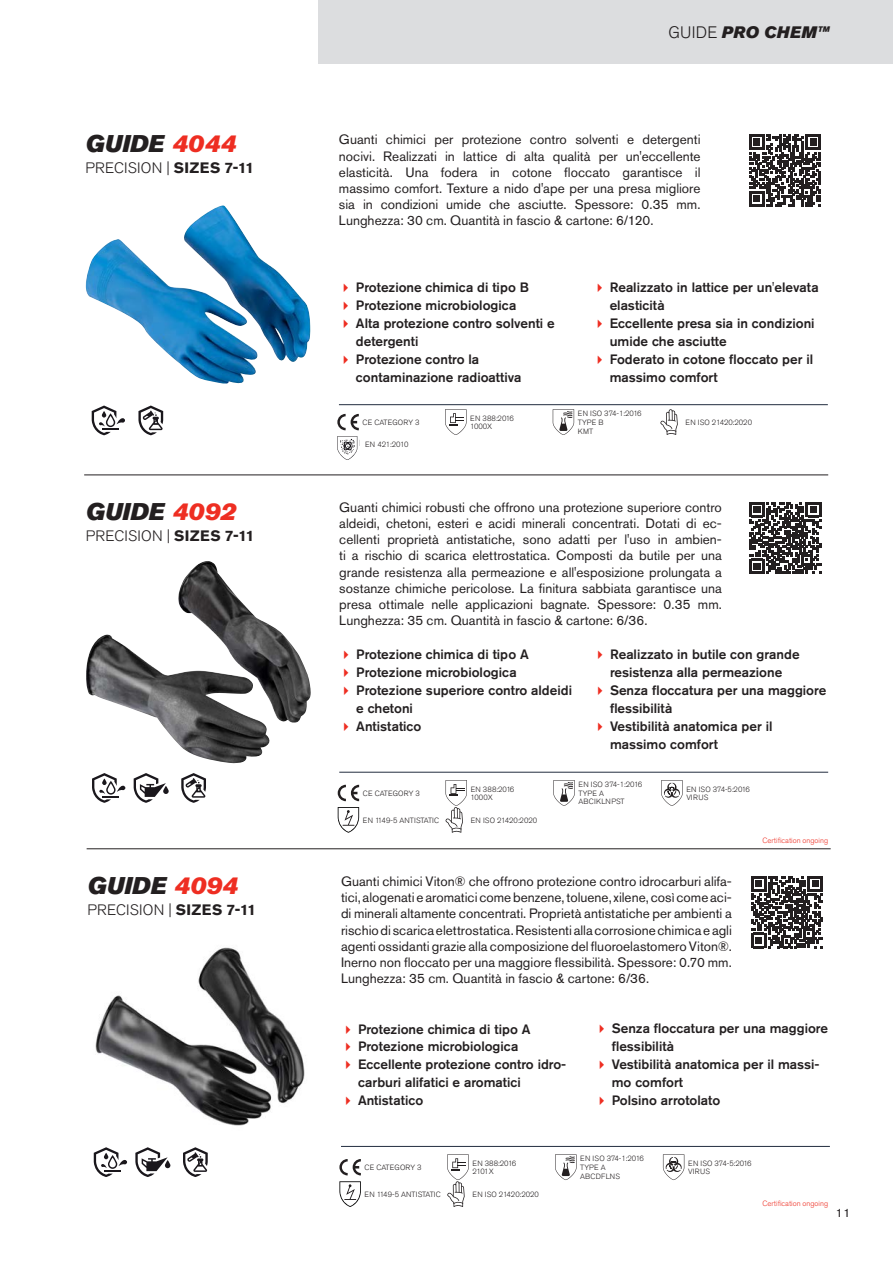
<style>
.page{position:relative;width:893px;height:1263px;background:#fff}
.page>*{position:absolute;margin:0;border:0;box-sizing:border-box;transform-origin:0 0}
.t1{font:italic 24px "Akzidenz Grotesk Pro Super";letter-spacing:.01em;color:#231f20}
.t2{font:italic 16.5px "Akzidenz Grotesk Pro Super";letter-spacing:.02em;color:#231f20}
.t3{font:300 15px "Akzidenz Grotesk Pro";letter-spacing:.015em;color:#231f20}
.t4{font:13.5px/16.2px "Akzidenz Grotesk Pro";letter-spacing:.005em;color:#231f20;text-align:justify}
.t5{font:500 13.5px/18px "Akzidenz Grotesk Pro";color:#231f20}
.t6{font:12px "Akzidenz Grotesk Pro";color:#231f20}
.t7{font:8.55px "Arial";color:#0e0b10}
.t8{font:300 7.5px/8.7px "Akzidenz Grotesk Pro";letter-spacing:.01em;color:#231f20}
.t9{font:300 7.5px "Akzidenz Grotesk Pro";color:#ee2e22}
.t10{font:300 7.5px/8.7px "Akzidenz Grotesk Pro";letter-spacing:-.02em;color:#231f20}
.s1{color:#ee2e22}
.s2{font-weight:700}
.s3{font-family:"Akzidenz Grotesk Pro";font-weight:300;font-style:normal}
</style>
<div class="page">
<div style="left:319px;top:0;width:574px;height:64px;background:#dcdddf"></div>
<hr style="left:339px;top:404px;width:489px;height:1px;background:#222d3f">
<hr style="left:339px;top:772px;width:489px;height:1px;background:#222d3f">
<hr style="left:341px;top:1146px;width:489px;height:1px;background:#222d3f">
<img style="left:86px;top:205px;width:225px;height:179px">
<img style="left:86px;top:561px;width:225px;height:203px">
<img style="left:95px;top:947px;width:210px;height:179px">
<svg style="left:337px;top:414px;width:22px;height:16px"></svg>
<svg style="left:445px;top:409px;width:21px;height:26px"></svg>
<svg style="left:553px;top:409px;width:21px;height:26px"></svg>
<svg style="left:660px;top:409px;width:18px;height:26px"></svg>
<svg style="left:338px;top:785px;width:21px;height:16px"></svg>
<svg style="left:553px;top:780px;width:22px;height:26px"></svg>
<svg style="left:661px;top:780px;width:22px;height:26px"></svg>
<svg style="left:338px;top:807px;width:21px;height:26px"></svg>
<svg style="left:445px;top:780px;width:22px;height:53px"></svg>
<svg style="left:339px;top:1159px;width:22px;height:16px"></svg>
<svg style="left:555px;top:1154px;width:21px;height:26px"></svg>
<svg style="left:663px;top:1154px;width:21px;height:26px"></svg>
<svg style="left:339px;top:1181px;width:22px;height:26px"></svg>
<svg style="left:447px;top:1154px;width:22px;height:53px"></svg>
<svg style="left:92px;top:405px;width:33px;height:30px"></svg>
<svg style="left:138px;top:405px;width:25px;height:30px"></svg>
<svg style="left:92px;top:773px;width:33px;height:30px"></svg>
<svg style="left:134px;top:773px;width:35px;height:30px"></svg>
<svg style="left:181px;top:773px;width:25px;height:30px"></svg>
<svg style="left:94px;top:1147px;width:33px;height:30px"></svg>
<svg style="left:135px;top:1147px;width:35px;height:30px"></svg>
<svg style="left:183px;top:1147px;width:25px;height:30px"></svg>
<hr style="left:87px;top:848px;width:744px;height:1px;background:#231f20">
<hr style="left:84px;top:474px;width:744px;height:1px;background:#231f20">
<svg style="left:337px;top:436px;width:20px;height:24px"></svg>
<svg style="left:749px;top:134px;width:72px;height:72px"></svg>
<svg style="left:749px;top:502px;width:72px;height:72px"></svg>
<svg style="left:751px;top:876px;width:72px;height:72px"></svg>
<h1 class="t1" style="left:85px;top:128px;width:152px">GUIDE <span class="s1">4044</span></h1>
<p class="t3" style="left:85px;top:158px;width:170px">PRECISION | <span class="s2">SIZES 7-11</span></p>
<h1 class="t1" style="left:86px;top:496px;width:152px">GUIDE <span class="s1">4092</span></h1>
<p class="t3" style="left:86px;top:526px;width:170px">PRECISION | <span class="s2">SIZES 7-11</span></p>
<h1 class="t1" style="left:88px;top:870px;width:152px">GUIDE <span class="s1">4094</span></h1>
<p class="t3" style="left:87px;top:900px;width:170px">PRECISION | <span class="s2">SIZES 7-11</span></p>
<p class="t2" style="left:722px;top:22px;width:109px">PRO CHEM™</p>
<p class="t2" style="left:668px;top:22px;width:162px"><span class="s3">GUIDE</span> XTRM CHEM</p>
<p class="t4" style="left:339px;top:131px;width:363px">Guanti chimici per protezione contro solventi e detergenti nocivi. Realizzati in lattice di alta qualità per un'eccellente elasticità. Una fodera in cotone floccato garantisce il massimo comfort. Texture a nido d'ape per una presa migliore sia in condizioni umide che asciutte. Spessore: 0.35 mm.<br>Lunghezza: 30 cm. Quantità in fascio &amp; cartone: 6/120.</p>
<p class="t5" style="left:356px;top:278px;width:200px">Protezione chimica di tipo B<br>Protezione microbiologica<br>Alta protezione contro solventi e detergenti<br>Protezione contro la contaminazione radioattiva</p>
<p class="t5" style="left:610px;top:278px;width:210px">Realizzato in lattice per un'elevata elasticità<br>Eccellente presa sia in condizioni umide che asciutte<br>Foderato in cotone floccato per il massimo comfort</p>
<p class="t8" style="left:362px;top:418px;width:58px">CE CATEGORY 3</p>
<p class="t8" style="left:470px;top:414px;width:45px">EN 388:2016<br>1000X</p>
<p class="t8" style="left:578px;top:409px;width:65px">EN ISO 374-1:2016<br>TYPE B<br>KMT</p>
<p class="t8" style="left:685px;top:418px;width:68px">EN ISO 21420:2020</p>
<p class="t7" style="left:359px;top:437px;width:31px">EN 421</p>
<p class="t10" style="left:365px;top:440px;width:45px">EN 421:2010</p>
<p class="t4" style="left:339px;top:499px;width:384px">Guanti chimici robusti che offrono una protezione superiore contro aldeidi, chetoni, esteri e acidi minerali concentrati. Dotati di ec&shy;cellenti proprietà antistatiche, sono adatti per l'uso in ambien&shy;ti a rischio di scarica elettrostatica. Composti da butile per una grande resistenza alla permeazione e all'esposizione prolungata a sostanze chimiche pericolose. La finitura sabbiata garantisce una presa ottimale nelle applicazioni bagnate. Spessore: 0.35 mm.<br>Lunghezza: 35 cm. Quantità in fascio &amp; cartone: 6/36.</p>
<p class="t5" style="left:356px;top:645px;width:217px">Protezione chimica di tipo A<br>Protezione microbiologica<br>Protezione superiore contro aldeidi e chetoni<br>Antistatico</p>
<p class="t5" style="left:610px;top:645px;width:218px">Realizzato in butile con grande resistenza alla permeazione<br>Senza floccatura per una maggiore flessibilità<br>Vestibilità anatomica per il massimo comfort</p>
<p class="t8" style="left:363px;top:789px;width:58px">CE CATEGORY 3</p>
<p class="t8" style="left:471px;top:784px;width:45px">EN 388:2016<br>1000X</p>
<p class="t8" style="left:578px;top:780px;width:65px">EN ISO 374-1:2016<br>TYPE A<br>ABCIKLNPST</p>
<p class="t8" style="left:686px;top:784px;width:65px">EN ISO 374-5:2016<br>VIRUS</p>
<p class="t8" style="left:363px;top:816px;width:78px">EN 1149-5 ANTISTATIC</p>
<p class="t8" style="left:471px;top:816px;width:68px">EN ISO 21420:2020</p>
<p class="t9" style="left:762px;top:836px;width:67px">Certification ongoing</p>
<p class="t4" style="left:341px;top:873px;width:392px">Guanti chimici Viton® che offrono protezione contro idrocarburi alifa&shy;tici, alogenati e aromatici come benzene, toluene, xilene, così come aci&shy;di minerali altamente concentrati. Proprietà antistatiche per ambienti a rischio di scarica elettrostatica. Resistenti alla corrosione chimica e agli agenti ossidanti grazie alla composizione del fluoroelastomero Viton®.<br>Inerno non floccato per una maggiore flessibilità. Spessore: 0.70 mm.<br>Lunghezza: 35 cm. Quantità in fascio &amp; cartone: 6/36.</p>
<p class="t5" style="left:358px;top:1019px;width:210px">Protezione chimica di tipo A<br>Protezione microbiologica<br>Eccellente protezione contro idro&shy;carburi alifatici e aromatici<br>Antistatico</p>
<p class="t5" style="left:612px;top:1019px;width:218px">Senza floccatura per una maggiore flessibilità<br>Vestibilità anatomica per il massi&shy;mo comfort<br>Polsino arrotolato</p>
<p class="t8" style="left:365px;top:1163px;width:58px">CE CATEGORY 3</p>
<p class="t10" style="left:472px;top:1159px;width:45px">EN 388:2016<br>2101X</p>
<p class="t8" style="left:580px;top:1154px;width:65px">EN ISO 374-1:2016<br>TYPE A<br>ABCDFLNS</p>
<p class="t8" style="left:688px;top:1159px;width:65px">EN ISO 374-5:2016<br>VIRUS</p>
<p class="t8" style="left:365px;top:1190px;width:78px">EN 1149-5 ANTISTATIC</p>
<p class="t8" style="left:472px;top:1190px;width:68px">EN ISO 21420:2020</p>
<p class="t9" style="left:762px;top:1199px;width:67px">Certification ongoing</p>
<p class="t6" style="left:836px;top:1205px;width:16px">11</p>
</div>
